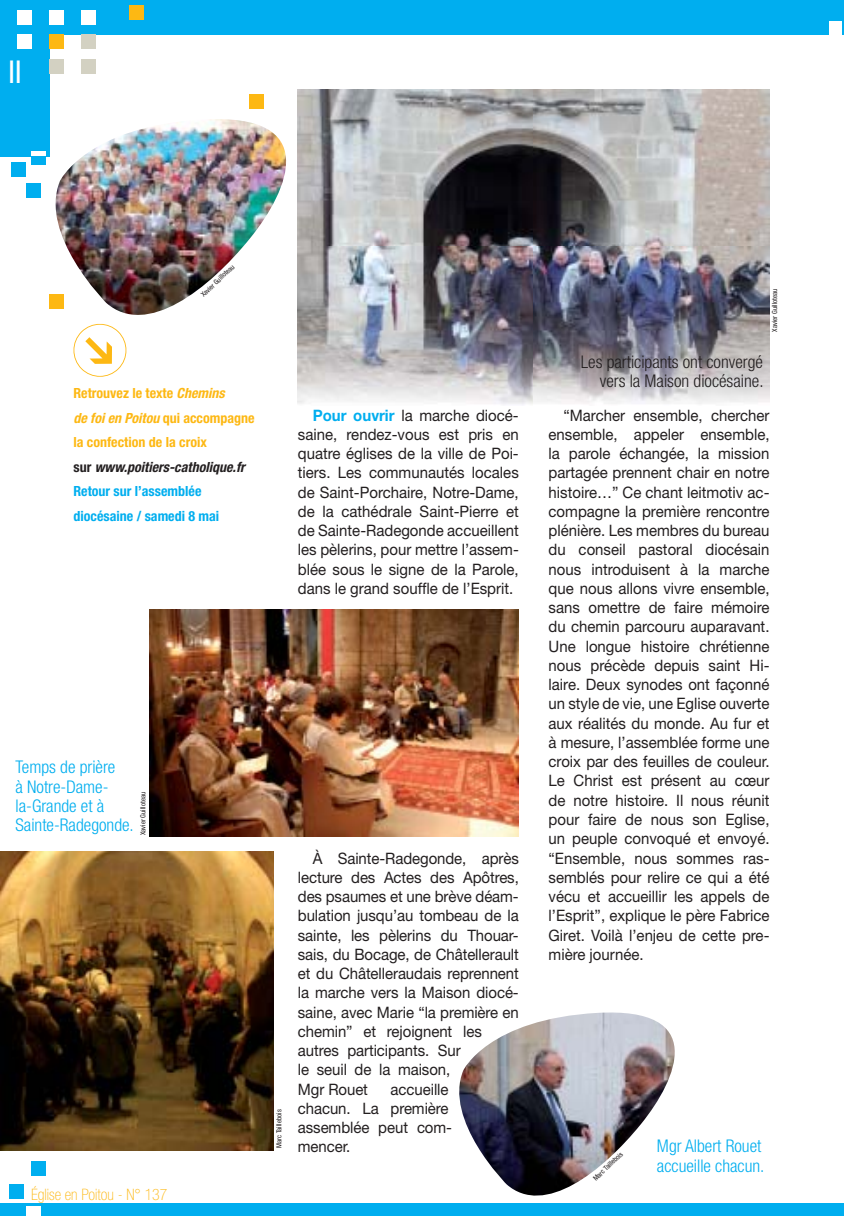
<style>
.page{position:relative;width:844px;height:1216px;background:#fff}
.page>*{position:absolute;margin:0;border:0;box-sizing:border-box;transform-origin:0 0}
.t1{font:condensed 31.5px "Helvetica Neue";color:#fff}
.t2{font:300 condensed 17.5px/19.2px "Helvetica Neue";color:#00aeef}
.t3{font:300 condensed 17.5px/19.2px "Helvetica Neue";color:#231f20;text-align:right}
.t4{font:15.75px/19.2px "Helvetica Neue";letter-spacing:-.005em;color:#231f20;text-align:justify;scale:.95 1}
.t5{font:100 condensed 15.75px "Helvetica Neue";color:#fdb813}
.t6{font:700 condensed 14px/24.5px "Helvetica Neue";color:#fdb813}
.t7{font:condensed 7px "Helvetica Neue";color:#231f20}
.s1{font-style:italic}
.s2{color:#231f20}
.s3{font-style:italic;color:#231f20}
.s4{color:#00aeef}
.s5{font-weight:700;color:#00aeef}
</style>
<div class="page">
<div style="left:0;top:0;width:843px;height:35px;background:#00aeef"></div>
<div style="left:0;top:0;width:50px;height:156px;background:#00aeef"></div>
<div style="left:0;top:1203px;width:843px;height:12px;background:#00aeef"></div>
<div style="left:129px;top:5px;width:14px;height:14px;background:#fdb813"></div>
<div style="left:18px;top:35px;width:14px;height:14px;background:#fff"></div>
<div style="left:18px;top:10px;width:14px;height:14px;background:#fff"></div>
<div style="left:50px;top:59px;width:14px;height:15px;background:#d3d1c2"></div>
<div style="left:50px;top:34px;width:14px;height:15px;background:#fdb813"></div>
<div style="left:50px;top:10px;width:14px;height:14px;background:#fff"></div>
<div style="left:81px;top:59px;width:15px;height:15px;background:#d3d1c2"></div>
<div style="left:81px;top:35px;width:15px;height:14px;background:#d3d1c2"></div>
<div style="left:81px;top:10px;width:15px;height:14px;background:#fff"></div>
<div style="left:828px;top:22px;width:13px;height:13px;background:#fff"></div>
<div style="left:31px;top:151px;width:14px;height:14px;background:#fff"></div>
<div style="left:12px;top:162px;width:14px;height:15px;background:#00aeef"></div>
<div style="left:26px;top:183px;width:14px;height:14px;background:#00aeef"></div>
<div style="left:31px;top:156px;width:14px;height:9px;background:#00aeef"></div>
<div style="left:10px;top:1184px;width:14px;height:14px;background:#00aeef"></div>
<div style="left:31px;top:1160px;width:14px;height:15px;background:#00aeef"></div>
<div style="left:26px;top:1205px;width:14px;height:10px;background:#fff"></div>
<img style="left:298px;top:89px;width:471px;height:316px">
<img style="left:54px;top:119px;width:233px;height:196px">
<svg style="left:73px;top:323px;width:54px;height:54px"></svg>
<img style="left:0;top:851px;width:273px;height:299px">
<div style="left:50px;top:294px;width:14px;height:14px;background:#fdb813"></div>
<div style="left:249px;top:94px;width:14px;height:15px;background:#fdb813"></div>
<img style="left:459px;top:1012px;width:216px;height:184px">
<img style="left:149px;top:609px;width:369px;height:227px">
<h1 class="t1" style="left:9px;top:60px;width:14px">II</h1>
<p class="t7" style="left:200px;top:294px;width:45px;rotate:-44deg">Xavier Guilloteau</p>
<p class="t6" style="left:73px;top:382px;width:183px">Retrouvez le texte <span class="s1">Chemins<br>de foi en Poitou</span> qui accompagne la confection de la croix<br><span class="s2">sur</span> <span class="s3">www.poitiers-catholique.fr<br></span><span class="s4">Retour sur l’assemblée diocésaine / samedi 8 mai</span></p>
<p class="t4" style="left:298px;top:407px;width:234px;text-indent:15px"><span class="s5">Pour ouvrir</span> la marche diocé&shy;saine, rendez-vous est pris en quatre églises de la ville de Poi&shy;tiers. Les communautés locales de Saint-Porchaire, Notre-Dame, de la cathédrale Saint-Pierre et de Sainte-Radegonde accueillent les pèlerins, pour mettre l’assem&shy;blée sous le signe de la Parole, dans le grand souffle de l’Esprit.</p>
<p class="t2" style="left:16px;top:759px;width:120px">Temps de prière<br>à Notre-Dame&shy;la-Grande et à<br>Sainte-Radegonde.</p>
<p class="t7" style="left:140px;top:835px;width:45px;rotate:-90deg">Xavier Guilloteau</p>
<p class="t5" style="left:31px;top:1188px;width:138px">Église en Poitou - N° 137</p>
<p class="t7" style="left:276px;top:1147px;width:40px;rotate:-90deg">Marc Taillebois</p>
<p class="t4" style="left:298px;top:849px;width:234px;text-align:left;text-indent:15px">À Sainte-Radegonde, après lecture des Actes des Apôtres, des psaumes et une brève déam&shy;bulation jusqu’au tombeau de la sainte, les pèlerins du Thouar&shy;sais, du Bocage, de Châtellerault et du Châtelleraudais reprennent la marche vers la Maison diocé&shy;saine, avec Marie “la première en chemin” et rejoignent les autres participants. Sur<br>le seuil de la maison,<br>Mgr Rouet</p>
<p class="t4" style="left:298px;top:1080px;width:164px;text-align:left;text-indent:93px">accueille chacun. La première assemblée peut com&shy;mencer.</p>
<p class="t3" style="left:580px;top:353px;width:184px">Les participants ont convergé vers la Maison diocésaine.</p>
<p class="t7" style="left:771px;top:332px;width:45px;rotate:-90deg">Xavier Guilloteau</p>
<p class="t4" style="left:548px;top:407px;width:234px;text-indent:15px">“Marcher ensemble, chercher ensemble, appeler ensemble, la parole échangée, la mission partagée prennent chair en notre histoire…” Ce chant leitmotiv ac&shy;compagne la première rencontre plénière. Les membres du bureau du conseil pastoral diocésain nous introduisent à la marche que nous allons vivre ensemble, sans omettre de faire mémoire du chemin parcouru auparavant.<br>Une longue histoire chrétienne nous précède depuis saint Hi&shy;laire. Deux synodes ont façonné un style de vie, une Eglise ouverte aux réalités du monde. Au fur et à mesure, l’assemblée forme une croix par des feuilles de couleur.<br>Le Christ est présent au cœur de notre histoire. Il nous réunit pour faire de nous son Eglise, un peuple convoqué et envoyé. “Ensemble, nous sommes ras&shy;semblés pour relire ce qui a été vécu et accueillir les appels de l’Esprit”, explique le père Fabrice Giret. Voilà l’enjeu de cette pre&shy;mière journée.</p>
<p class="t7" style="left:592px;top:1177px;width:40px;rotate:-44deg">Marc Taillebois</p>
<p class="t2" style="left:656px;top:1137px;width:109px">Mgr Albert Rouet accueille chacun.</p>
</div>
